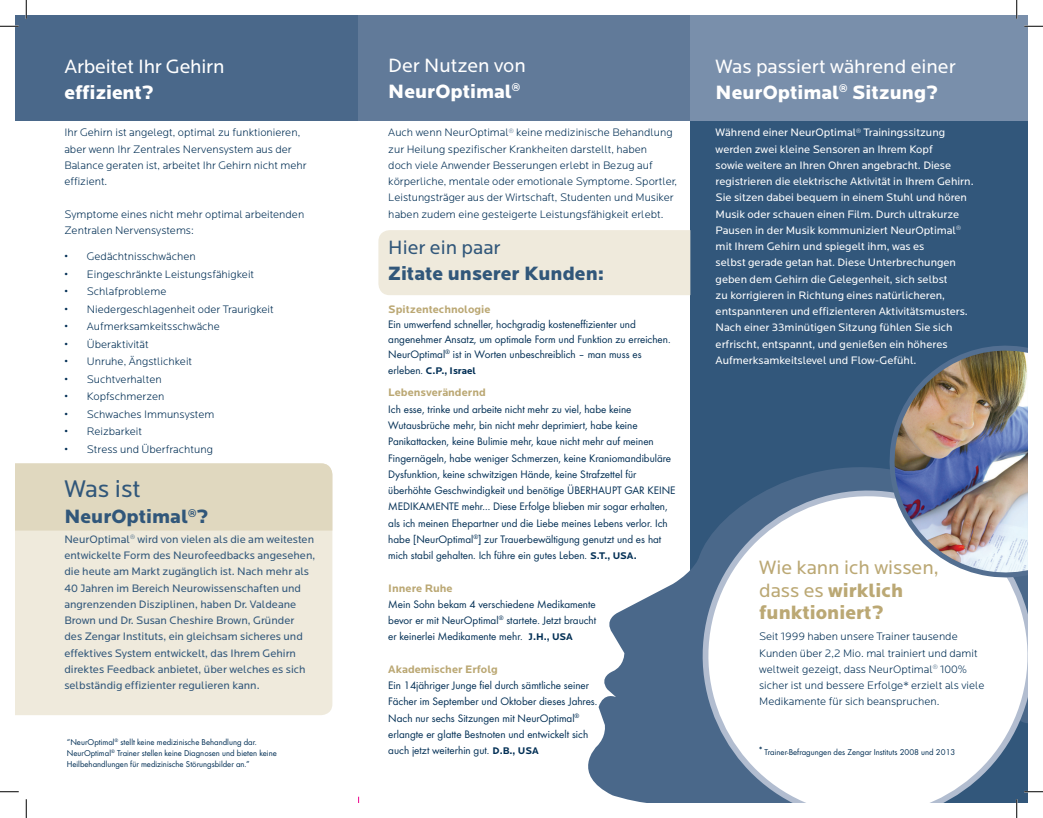
<style>
.page{position:relative;width:1043px;height:818px;background:#fff}
.page>*{position:absolute;margin:0;border:0;box-sizing:border-box;transform-origin:0 0}
.t1{font:25px "Locator";color:#31577a}
.t2{font:20px/26.2px "Locator";color:#fff}
.t3{font:20px/22.5px "Locator";color:#bba874}
.t4{font:900 20px "Locator";color:#31577a}
.t5{font:20px "Locator";color:#31577a}
.t6{font:900 20px "Locator";letter-spacing:-.01em;color:#fff}
.t7{font:11.25px/16.2px "Futura Boo";color:#002e54}
.t8{font:300 11.25px/16.2px "Locator";color:#002e54}
.t9{font:11.25px/16.2px "Locator";color:#fff}
.t10{font:11.25px/16.2px "Locator";color:#31577a}
.t11{font:700 11.25px "Locator";color:#bba874}
.t12{font:700 10px "Locator";color:#002e54}
.t13{font:8.75px/11.2px "Futura Boo";color:#002e54}
.s1{font-weight:400}
.s2{font-weight:900}
.s3{font-family:"Futura Boo";font-weight:400;font-size:11.25px}
.s4{font-family:"Locator";font-weight:700;font-size:10px}
</style>
<div class="page">
<div style="left:690px;top:15px;width:338px;height:787px;background:#32577b"></div>
<svg style="left:588px;top:467px;width:285px;height:335px"></svg>
<svg style="left:681px;top:468px;width:347px;height:334px;background:#cfd7e0"></svg>
<div style="left:15px;top:530px;width:317px;height:185px;background:#efeadc"></div>
<div style="left:15px;top:463px;width:317px;height:67px;background:#e0d8bf"></div>
<div style="left:15px;top:15px;width:343px;height:105px;background:#4a688a"></div>
<div style="left:358px;top:15px;width:332px;height:105px;background:#617a99"></div>
<div style="left:378px;top:230px;width:312px;height:65px;background:#efeadc"></div>
<div style="left:690px;top:15px;width:338px;height:105px;background:#798fab"></div>
<img style="left:878px;top:345px;width:150px;height:238px">
<svg style="left:0;top:25px;width:19px;height:2px"></svg>
<svg style="left:1024px;top:25px;width:18px;height:2px"></svg>
<svg style="left:0;top:791px;width:19px;height:1px"></svg>
<svg style="left:1024px;top:790px;width:18px;height:2px"></svg>
<svg style="left:25px;top:0;width:2px;height:19px"></svg>
<svg style="left:25px;top:799px;width:2px;height:19px"></svg>
<svg style="left:1016px;top:0;width:1px;height:19px"></svg>
<svg style="left:1015px;top:799px;width:2px;height:19px"></svg>
<h2 class="t2" style="left:64px;top:54px;width:162px">Arbeitet Ihr Gehirn</h2>
<h2 class="t6" style="left:64px;top:80px;width:91px">effizient?</h2>
<p class="t8" style="left:64px;top:125px;width:244px">Ihr Gehirn ist angelegt, optimal zu funktionieren, aber wenn Ihr Zentrales Nervensystem aus der Balance geraten ist, arbeitet Ihr Gehirn nicht mehr effizient.</p>
<p class="t8" style="left:64px;top:206px;width:241px">Symptome eines nicht mehr optimal arbeitenden<br>Zentralen Nervensystems:</p>
<p class="t8" style="left:64px;top:248px;width:133px"><span class="s1">•</span> Gedächtnisschwächen</p>
<p class="t8" style="left:64px;top:266px;width:191px"><span class="s1">•</span> Eingeschränkte Leistungsfähigkeit</p>
<p class="t8" style="left:64px;top:283px;width:103px"><span class="s1">•</span> Schlafprobleme</p>
<p class="t8" style="left:64px;top:301px;width:211px"><span class="s1">•</span> Niedergeschlagenheit oder Traurigkeit</p>
<p class="t8" style="left:64px;top:319px;width:157px"><span class="s1">•</span> Aufmerksamkeitsschwäche</p>
<p class="t8" style="left:64px;top:336px;width:86px"><span class="s1">•</span> Überaktivität</p>
<p class="t8" style="left:64px;top:354px;width:129px"><span class="s1">•</span> Unruhe, Ängstlichkeit</p>
<p class="t8" style="left:64px;top:371px;width:99px"><span class="s1">•</span> Suchtverhalten</p>
<p class="t8" style="left:64px;top:389px;width:102px"><span class="s1">•</span> Kopfschmerzen</p>
<p class="t8" style="left:64px;top:406px;width:151px"><span class="s1">•</span> Schwaches Immunsystem</p>
<p class="t8" style="left:64px;top:424px;width:79px"><span class="s1">•</span> Reizbarkeit</p>
<p class="t8" style="left:64px;top:441px;width:150px"><span class="s1">•</span> Stress und Überfrachtung</p>
<h1 class="t1" style="left:64px;top:475px;width:78px">Was ist</h1>
<h2 class="t4" style="left:64px;top:505px;width:145px">NeurOptimal<sup>®</sup>?</h2>
<p class="t10" style="left:64px;top:531px;width:252px">NeurOptimal<sup>®</sup> wird von vielen als die am weitesten entwickelte Form des Neurofeedbacks angesehen, die heute am Markt zugänglich ist. Nach mehr als 40 Jahren im Bereich Neurowissenschaften und angrenzenden Disziplinen, haben Dr. Valdeane Brown und Dr. Susan Cheshire Brown, Gründer<br>des Zengar Instituts, ein gleichsam sicheres und effektives System entwickelt, das Ihrem Gehirn direktes Feedback anbietet, über welches es sich selbständig effizienter regulieren kann.</p>
<p class="t13" style="left:67px;top:735px;width:211px">“NeurOptimal<sup>®</sup> stellt keine medizinische Behandlung dar.<br>NeurOptimal<sup>®</sup> Trainer stellen keine Diagnosen und bieten keine<br>Heilbehandlungen für medizinische Störungsbilder an.”</p>
<h2 class="t2" style="left:388px;top:53px;width:139px">Der Nutzen von<br><span class="s2">NeurOptimal</span><sup>®</sup></h2>
<p class="t8" style="left:388px;top:125px;width:290px">Auch wenn NeurOptimal<sup>®</sup> keine medizinische Behandlung zur Heilung spezifischer Krankheiten darstellt, haben<br>doch viele Anwender Besserungen erlebt in Bezug auf körperliche, mentale oder emotionale Symptome. Sportler, Leistungsträger aus der Wirtschaft, Studenten und Musiker haben zudem eine gesteigerte Leistungsfähigkeit erlebt.</p>
<h2 class="t5" style="left:388px;top:236px;width:114px">Hier ein paar</h2>
<h2 class="t4" style="left:388px;top:261px;width:217px">Zitate unserer Kunden:</h2>
<p class="t11" style="left:388px;top:302px;width:104px">Spitzentechnologie</p>
<p class="t7" style="left:388px;top:316px;width:284px;line-height:15px">Ein umwerfend schneller, hochgradig kosteneffizienter und angenehmer Ansatz, um optimale Form und Funktion zu erreichen.<br>NeurOptimal<sup>®</sup> ist in Worten unbeschreiblich – man muss es</p>
<p class="t12" style="left:388px;top:365px;width:89px"><span class="s3">erleben.</span> C.P., Israel</p>
<p class="t11" style="left:388px;top:386px;width:99px">Lebensverändernd</p>
<p class="t7" style="left:388px;top:401px;width:289px">Ich esse, trinke und arbeite nicht mehr zu viel, habe keine Wutausbrüche mehr, bin nicht mehr deprimiert, habe keine Panikattacken, keine Bulimie mehr, kaue nicht mehr auf meinen Fingernägeln, habe weniger Schmerzen, keine Kraniomandibuläre Dysfunktion, keine schwitzigen Hände, keine Strafzettel für überhöhte Geschwindigkeit und benötige ÜBERHAUPT GAR KEINE MEDIKAMENTE mehr... Diese Erfolge blieben mir sogar erhalten, als ich meinen Ehepartner und die Liebe meines Lebens verlor. Ich habe [NeurOptimal<sup>®</sup>] zur Trauerbewältigung genutzt und es hat mich stabil gehalten. Ich führe ein gutes Leben. <span class="s4">S.T., USA.</span></p>
<p class="t11" style="left:388px;top:581px;width:66px">Innere Ruhe</p>
<p class="t7" style="left:388px;top:596px;width:209px;text-align:justify">Mein Sohn bekam 4 verschiedene Medikamente bevor er mit NeurOptimal<sup>®</sup> startete. Jetzt braucht er keinerlei Medikamente mehr. <span class="s4">J.H., USA</span></p>
<p class="t11" style="left:388px;top:662px;width:111px">Akademischer Erfolg</p>
<p class="t7" style="left:388px;top:677px;width:211px">Ein 14jähriger Junge fiel durch sämtliche seiner Fächer im September und Oktober dieses Jahres.<br>Nach nur sechs Sitzungen mit NeurOptimal<sup>® </sup>erlangte er glatte Bestnoten und entwickelt sich auch jetzt weiterhin gut. <span class="s4">D.B., USA</span></p>
<h2 class="t2" style="left:715px;top:54px;width:241px">Was passiert während einer<br><span class="s2">NeurOptimal</span><sup>®</sup> <span class="s2">Sitzung?</span></h2>
<p class="t9" style="left:715px;top:125px;width:259px">Während einer NeurOptimal<sup>®</sup> Trainingssitzung werden zwei kleine Sensoren an Ihrem Kopf<br>sowie weitere an Ihren Ohren angebracht. Diese registrieren die elektrische Aktivität in Ihrem Gehirn.<br>Sie sitzen dabei bequem in einem Stuhl und hören Musik oder schauen einen Film. Durch ultrakurze Pausen in der Musik kommuniziert NeurOptimal<sup>® </sup>mit Ihrem Gehirn und spiegelt ihm, was es<br>selbst gerade getan hat. Diese Unterbrechungen geben dem Gehirn die Gelegenheit, sich selbst<br>zu korrigieren in Richtung eines natürlicheren, entspannteren und effizienteren Aktivitätsmusters.<br>Nach einer 33minütigen Sitzung fühlen Sie sich erfrischt, entspannt, und genießen ein höheres Aufmerksamkeitslevel und Flow-Gefühl.</p>
<h2 class="t3" style="left:759px;top:556px;width:181px">Wie kann ich wissen, dass es <span class="s2">wirklich funktioniert?</span></h2>
<p class="t8" style="left:759px;top:629px;width:227px">Seit 1999 haben unsere Trainer tausende Kunden über 2,2 Mio. mal trainiert und damit weltweit gezeigt, dass NeurOptimal<sup>®</sup> 100% sicher ist und bessere Erfolge* erzielt als viele Medikamente für sich beanspruchen.</p>
<p class="t13" style="left:759px;top:746px;width:198px"><sup>*</sup> Trainer-Befragungen des Zengar Instituts 2008 und 2013</p>
</div>
